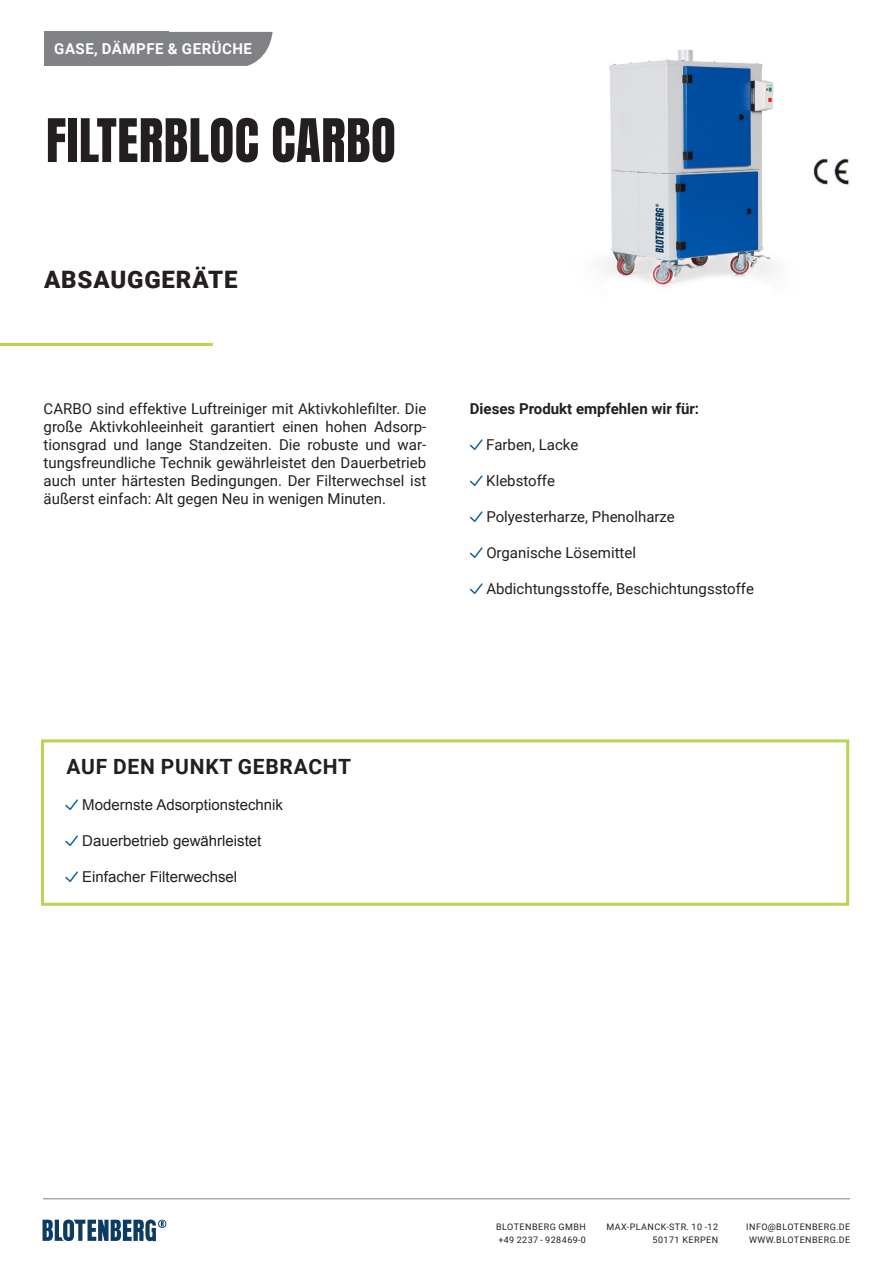
<style>
.page{position:relative;width:893px;height:1263px;background:#fff}
.page>*{position:absolute;margin:0;border:0;box-sizing:border-box;transform-origin:0 0}
.t1{font:51px "Anton";letter-spacing:.01em;color:#231f20}
.t2{font:900 24px "Roboto";letter-spacing:.035em;color:#231f20}
.t3{font:700 21px "Roboto";letter-spacing:.035em;color:#231f20}
.Fließtext{font:15px/18px "Roboto";color:#231f20;text-align:justify}
.Bulletpoints{font:15px "Arial";color:#231f20}
.Fließtext_bold{font:700 15px "Roboto";color:#231f20}
.Kategorie{font:700 15px "Roboto";letter-spacing:.035em;color:#fff}
.t4{font:9px/13.5px "Roboto";letter-spacing:.05em;color:#231f20}
</style>
<div class="page">
<hr style="left:43px;top:1198px;width:807px;height:1px;background:#808285">
<svg style="left:43px;top:1219px;width:123px;height:22px"></svg>
<svg style="left:470px;top:439px;width:13px;height:11px"></svg>
<svg style="left:470px;top:475px;width:13px;height:11px"></svg>
<svg style="left:470px;top:511px;width:13px;height:11px"></svg>
<svg style="left:470px;top:547px;width:13px;height:11px"></svg>
<svg style="left:470px;top:583px;width:13px;height:11px"></svg>
<img style="left:604px;top:49px;width:170px;height:237px">
<svg style="left:65px;top:799px;width:13px;height:11px"></svg>
<svg style="left:65px;top:835px;width:13px;height:11px"></svg>
<svg style="left:65px;top:871px;width:13px;height:11px"></svg>
<div style="left:41px;top:739px;width:808px;height:167px;border:3px solid #b7d551"></div>
<hr style="left:0;top:343px;width:213px;height:3px;background:#b7d551">
<img style="left:813px;top:158px;width:37px;height:27px">
<div style="left:44px;top:32px;width:124px;height:34px;background:#808285"></div>
<svg style="left:168px;top:32px;width:105px;height:34px;background:#898b8e"></svg>
<p class="Kategorie" style="left:54px;top:38px;width:199px">GASE, DÄMPFE &amp; GERÜCHE</p>
<h1 class="t1" style="left:46px;top:115px;width:351px">FILTERBLOC CARBO</h1>
<h2 class="t2" style="left:44px;top:263px;width:195px">ABSAUGGERÄTE</h2>
<p class="Fließtext" style="left:44px;top:399px;width:384px">CARBO sind effektive Luftreiniger mit Aktivkohlefilter. Die große Aktivkohleeinheit garantiert einen hohen Adsorp&shy;tionsgrad und lange Standzeiten. Die robuste und war&shy;tungsfreundliche Technik gewährleistet den Dauerbetrieb auch unter härtesten Bedingungen. Der Filterwechsel ist äußerst einfach: Alt gegen Neu in wenigen Minuten.</p>
<p class="Fließtext_bold" style="left:470px;top:398px;width:231px">Dieses Produkt empfehlen wir für:</p>
<p class="Fließtext" style="left:486px;top:435px;width:94px">Farben, Lacke</p>
<p class="Fließtext" style="left:486px;top:471px;width:70px">Klebstoffe</p>
<p class="Fließtext" style="left:486px;top:507px;width:190px">Polyesterharze, Phenolharze</p>
<p class="Fließtext" style="left:486px;top:543px;width:151px">Organische Lösemittel</p>
<p class="Fließtext" style="left:486px;top:579px;width:269px">Abdichtungsstoffe, Beschichtungsstoffe</p>
<h3 class="t3" style="left:67px;top:752px;width:286px">AUF DEN PUNKT GEBRACHT</h3>
<p class="Bulletpoints" style="left:82px;top:795px;width:202px">Modernste Adsorptionstechnik</p>
<p class="Bulletpoints" style="left:82px;top:831px;width:181px">Dauerbetrieb gewährleistet</p>
<p class="Bulletpoints" style="left:82px;top:867px;width:157px">Einfacher Filterwechsel</p>
<p class="t4" style="left:496px;top:1219px;width:91px">BLOTENBERG GMBH +49 2237 - 928469-0</p>
<p class="t4" style="left:606px;top:1219px;width:113px;text-align:right">MAX-PLANCK-STR. 10 -12<br>50171 KERPEN</p>
<p class="t4" style="left:746px;top:1219px;width:106px;text-align:center">INFO@BLOTENBERG.DE<br>WWW.BLOTENBERG.DE</p>
</div>
